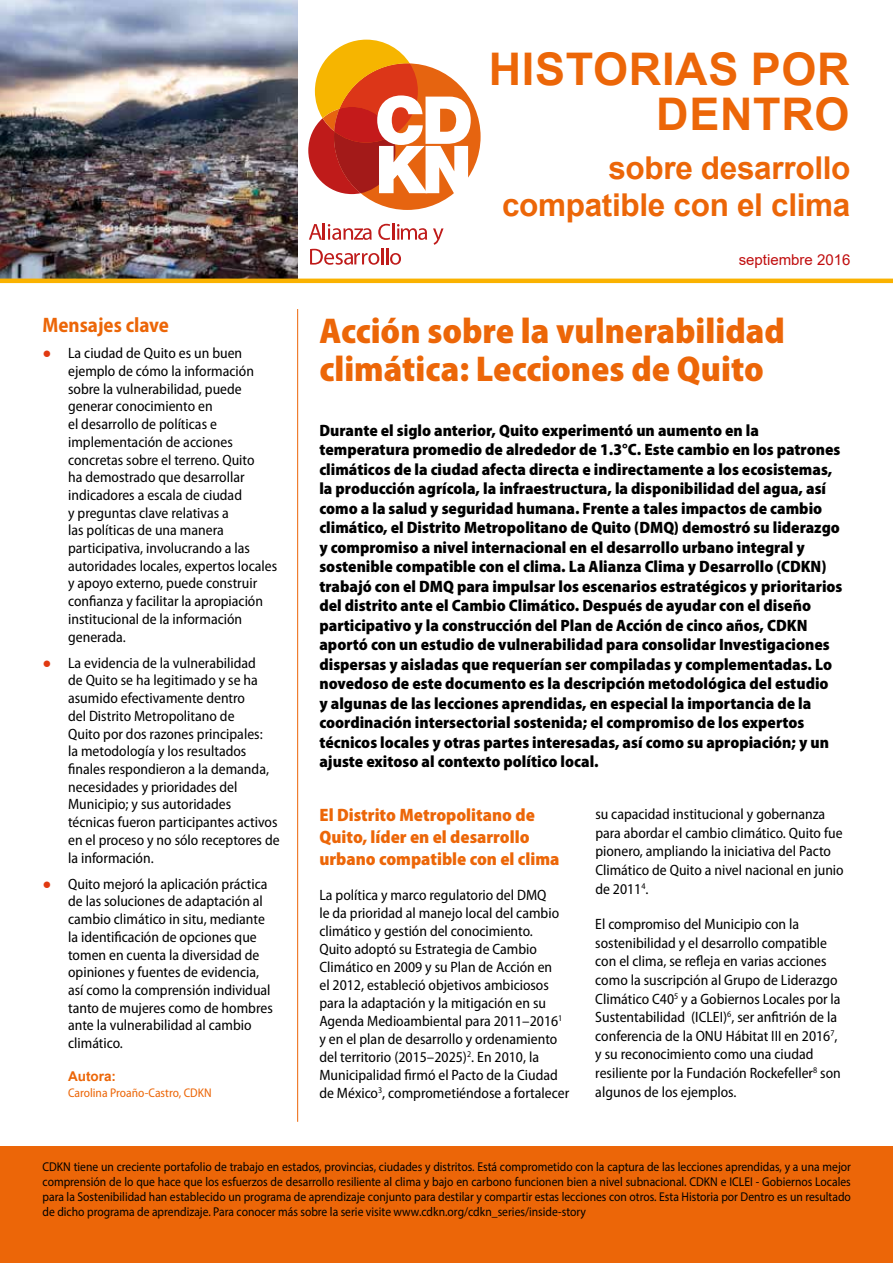
<style>
.page{position:relative;width:893px;height:1263px;background:#fff}
.page>*{position:absolute;margin:0;border:0;box-sizing:border-box;transform-origin:0 0}
.t1{font:700 45px/45px "Arial";letter-spacing:.015em;color:#ec6608;text-align:right}
.t2{font:900 semi-condensed 36px/37.5px "Myriad Pro";color:#ec6608}
.t3{font:700 31.5px/37.2px "Arial";letter-spacing:-.01em;color:#ec6608;text-align:right}
.t4{font:700 semi-condensed 21px "Myriad Pro";color:#ec6608}
.t5{font:900 semi-condensed 18px/21.6px "Myriad Pro";color:#ec6608}
.t6{font:900 semi-condensed 16.5px/19.5px "Myriad Pro";color:#000}
.t7{font:semi-condensed 15px/17.7px "Myriad Pro";color:#000}
.t8{font:15px "Arial";color:#c00d0e}
.t9{font:700 13.5px "Arial";color:#ec6608}
.t10{font:12.75px/15.3px "Myriad Pro";color:#000;text-align:justify;scale:.91 1}
.t11{font:semi-condensed 12.6px "Myriad Pro";color:#ec6608}
.s1{font-family:"Arial";font-stretch:normal;color:#e13a11}
</style>
<div class="page">
<img style="left:0;top:0;width:298px;height:279px">
<hr style="left:0;top:279px;width:893px;height:4px;background:#fab200">
<div style="left:0;top:1146px;width:893px;height:117px;background:#ec6608"></div>
<hr style="left:297px;top:309px;width:1px;height:813px;background:#ec6608">
<div style="left:334px;top:63px;width:147px;height:147px;background:#e66410;border-radius:50%"></div>
<svg style="left:308px;top:40px;width:163px;height:154px"></svg>
<svg style="left:309px;top:223px;width:63px;height:17px"></svg>
<svg style="left:378px;top:223px;width:49px;height:17px"></svg>
<svg style="left:433px;top:228px;width:10px;height:17px"></svg>
<svg style="left:310px;top:248px;width:91px;height:17px"></svg>
<h1 class="t1" style="left:489px;top:47px;width:362px">HISTORIAS POR<br>DENTRO</h1>
<h3 class="t3" style="left:502px;top:150px;width:350px">sobre desarrollo compatible con el clima</h3>
<h3 class="t4" style="left:43px;top:313px;width:128px">Mensajes clave</h3>
<p class="t7" style="left:68px;top:345px;width:211px;text-indent:-26px"><span class="s1">●</span> La ciudad de Quito es un buen ejemplo de cómo la información sobre la vulnerabilidad, puede generar conocimiento en<br>el desarrollo de políticas e implementación de acciones concretas sobre el terreno. Quito<br>ha demostrado que desarrollar indicadores a escala de ciudad<br>y preguntas clave relativas a<br>las políticas de una manera participativa, involucrando a las autoridades locales, expertos locales y apoyo externo, puede construir confianza y facilitar la apropiación institucional de la información generada.</p>
<p class="t7" style="left:68px;top:654px;width:213px;text-indent:-26px"><span class="s1">●</span> La evidencia de la vulnerabilidad<br>de Quito se ha legitimado y se ha asumido efectivamente dentro<br>del Distrito Metropolitano de<br>Quito por dos razones principales:<br>la metodología y los resultados finales respondieron a la demanda, necesidades y prioridades del<br>Municipio; y sus autoridades técnicas fueron participantes activos en el proceso y no sólo receptores de la información.</p>
<p class="t7" style="left:68px;top:875px;width:206px;text-indent:-26px"><span class="s1">●</span> Quito mejoró la aplicación práctica de las soluciones de adaptación al cambio climático in situ, mediante la identificación de opciones que tomen en cuenta la diversidad de opiniones y fuentes de evidencia, así como la comprensión individual tanto de mujeres como de hombres ante la vulnerabilidad al cambio climático.</p>
<p class="t9" style="left:68px;top:1067px;width:49px">Autora:</p>
<p class="t11" style="left:68px;top:1085px;width:145px">Carolina Proaño-Castro, CDKN</p>
<p class="t8" style="left:739px;top:249px;width:113px">septiembre 2016</p>
<h2 class="t2" style="left:319px;top:313px;width:467px">Acción sobre la vulnerabilidad climática: Lecciones de Quito</h2>
<p class="t6" style="left:319px;top:420px;width:525px">Durante el siglo anterior, Quito experimentó un aumento en la temperatura promedio de alrededor de 1.3°C. Este cambio en los patrones climáticos de la ciudad afecta directa e indirectamente a los ecosistemas, la producción agrícola, la infraestructura, la disponibilidad del agua, así como a la salud y seguridad humana. Frente a tales impactos de cambio climático, el Distrito Metropolitano de Quito (DMQ) demostró su liderazgo y compromiso a nivel internacional en el desarrollo urbano integral y sostenible compatible con el clima. La Alianza Clima y Desarrollo (CDKN) trabajó con el DMQ para impulsar los escenarios estratégicos y prioritarios del distrito ante el Cambio Climático. Después de ayudar con el diseño participativo y la construcción del Plan de Acción de cinco años, CDKN aportó con un estudio de vulnerabilidad para consolidar Investigaciones dispersas y aisladas que requerían ser compiladas y complementadas. Lo novedoso de este documento es la descripción metodológica del estudio<br>y algunas de las lecciones aprendidas, en especial la importancia de la coordinación intersectorial sostenida; el compromiso de los expertos técnicos locales y otras partes interesadas, así como su apropiación; y un ajuste exitoso al contexto político local.</p>
<p class="t5" style="left:319px;top:805px;width:242px">El Distrito Metropolitano de<br>Quito, líder en el desarrollo urbano compatible con el clima</p>
<p class="t7" style="left:319px;top:886px;width:251px">La política y marco regulatorio del DMQ<br>le da prioridad al manejo local del cambio climático y gestión del conocimiento.<br>Quito adoptó su Estrategia de Cambio Climático en 2009 y su Plan de Acción en<br>el 2012, estableció objetivos ambiciosos para la adaptación y la mitigación en su Agenda Medioambiental para 2011–2016<sup>1 </sup>y en el plan de desarrollo y ordenamiento del territorio (2015–2025)<sup>2</sup>. En 2010, la Municipalidad firmó el Pacto de la Ciudad de México<sup>3</sup>, comprometiéndose a fortalecer</p>
<p class="t7" style="left:595px;top:805px;width:250px;line-height:18.6px">su capacidad institucional y gobernanza para abordar el cambio climático. Quito fue pionero, ampliando la iniciativa del Pacto Climático de Quito a nivel nacional en junio de 2011<sup>4</sup>.</p>
<p class="t7" style="left:595px;top:915px;width:247px;line-height:18.6px">El compromiso del Municipio con la sostenibilidad y el desarrollo compatible con el clima, se refleja en varias acciones como la suscripción al Grupo de Liderazgo Climático C40<sup>5</sup> y a Gobiernos Locales por la Sustentabilidad (ICLEI)<sup>6</sup>, ser anfitrión de la conferencia de la ONU Hábitat III en 2016<sup>7</sup>, y su reconocimiento como una ciudad resiliente por la Fundación Rockefeller<sup>8</sup> son algunos de los ejemplos.</p>
<p class="t10" style="left:43px;top:1158px;width:890px">CDKN tiene un creciente portafolio de trabajo en estados, provincias, ciudades y distritos. Está comprometido con la captura de las lecciones aprendidas, y a una mejor comprensión de lo que hace que los esfuerzos de desarrollo resiliente al clima y bajo en carbono funcionen bien a nivel subnacional. CDKN e ICLEI - Gobiernos Locales para la Sostenibilidad han establecido un programa de aprendizaje conjunto para destilar y compartir estas lecciones con otros. Esta Historia por Dentro es un resultado de dicho programa de aprendizaje. Para conocer más sobre la serie visite www.cdkn.org/cdkn_series/inside-story</p>
</div>
